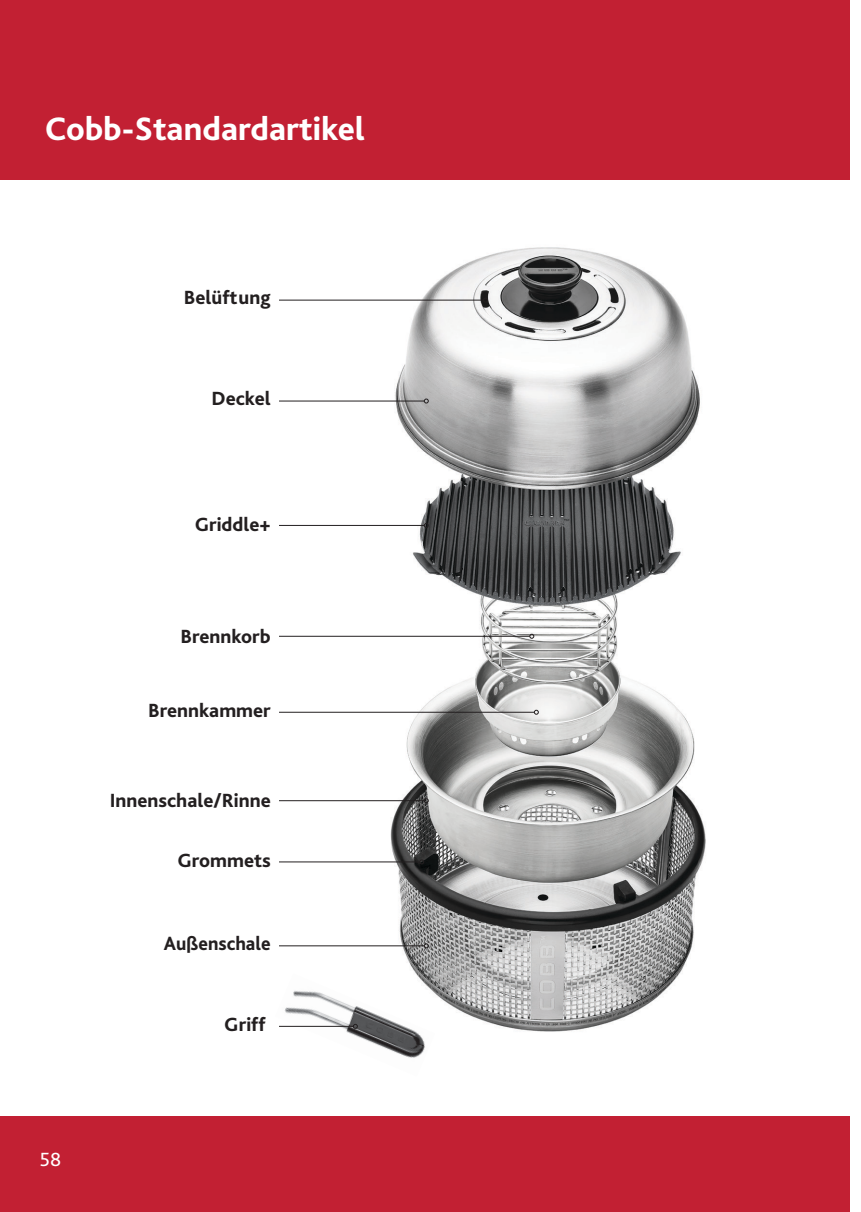
<style>
.page{position:relative;width:861px;height:1212px;background:#fff}
.page>*{position:absolute;margin:0;border:0;box-sizing:border-box;transform-origin:0 0}
.t1{font:800 34px "Bliss Pro";color:#fff}
.t2{font:800 20px "Bliss Pro";color:#231f20}
.t3{font:800 20px "Bliss Pro";color:#231f20;scale:.95 1}
.t4{font:20px "Bliss Pro";color:#fff}
</style>
<div class="page">
<div style="left:0;top:1116px;width:850px;height:96px;background:#c22033"></div>
<div style="left:0;top:0;width:850px;height:179px;background:#c22033"></div>
<img style="left:374px;top:247px;width:332px;height:785px">
<img style="left:279px;top:973px;width:156px;height:85px">
<hr style="left:279px;top:401px;width:145px;height:1px;background:#231f20">
<svg style="left:424px;top:399px;width:5px;height:5px"></svg>
<hr style="left:279px;top:525px;width:145px;height:1px;background:#231f20">
<svg style="left:424px;top:523px;width:5px;height:5px"></svg>
<hr style="left:279px;top:636px;width:250px;height:1px;background:#231f20">
<svg style="left:529px;top:634px;width:5px;height:5px"></svg>
<hr style="left:279px;top:712px;width:255px;height:1px;background:#231f20">
<svg style="left:533px;top:710px;width:5px;height:5px"></svg>
<hr style="left:279px;top:800px;width:145px;height:1px;background:#231f20">
<svg style="left:424px;top:798px;width:5px;height:5px"></svg>
<hr style="left:279px;top:945px;width:145px;height:1px;background:#231f20">
<svg style="left:424px;top:943px;width:5px;height:5px"></svg>
<hr style="left:279px;top:1026px;width:74px;height:1px;background:#231f20">
<svg style="left:353px;top:1024px;width:5px;height:5px"></svg>
<hr style="left:279px;top:300px;width:204px;height:1px;background:#231f20">
<svg style="left:483px;top:298px;width:5px;height:5px"></svg>
<hr style="left:279px;top:861px;width:140px;height:1px;background:#231f20">
<svg style="left:419px;top:859px;width:5px;height:5px"></svg>
<p class="t1" style="left:45px;top:107px;width:322px">Cobb-Standardartikel</p>
<p class="t2" style="left:184px;top:285px;width:88px">Belüftung</p>
<p class="t2" style="left:211px;top:386px;width:61px">Deckel</p>
<p class="t2" style="left:195px;top:512px;width:78px">Griddle+</p>
<p class="t2" style="left:180px;top:624px;width:92px">Brennkorb</p>
<p class="t2" style="left:148px;top:697px;width:124px">Brennkammer</p>
<p class="t2" style="left:110px;top:788px;width:162px">Innenschale/Rinne</p>
<p class="t2" style="left:177px;top:848px;width:95px">Grommets</p>
<p class="t3" style="left:164px;top:931px;width:114px">Außenschale</p>
<p class="t4" style="left:40px;top:1147px;width:23px">58</p>
<p class="t2" style="left:224px;top:1012px;width:43px">Griff</p>
</div>
